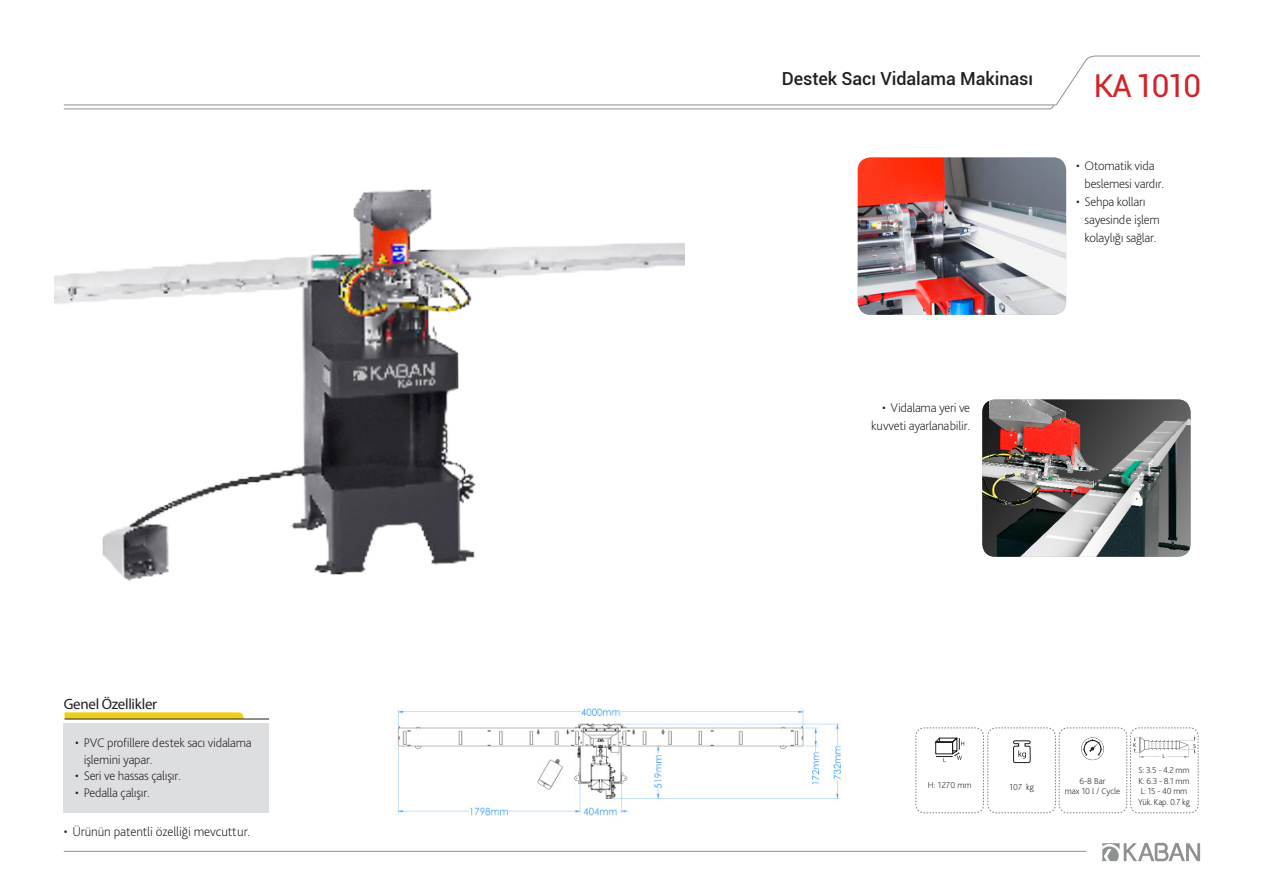
<style>
.page{position:relative;width:1263px;height:893px;background:#fff}
.page>*{position:absolute;margin:0;border:0;box-sizing:border-box;transform-origin:0 0}
.t1{font:31.5px "Roboto";letter-spacing:-.06em;color:#d1232a}
.t2{font:500 18px "Roboto";letter-spacing:-.005em;color:#231f20}
.t3{font:15px "Myriad Pro";letter-spacing:-.02em;color:#231f20}
.t4{font:200 13.5px "Bliss Pro";letter-spacing:-.01em;color:#231f20}
.t5{font:200 13.05px/18px "Bliss Pro";letter-spacing:-.02em;color:#231f20}
.t6{font:200 9px/10.5px "Bliss Pro";letter-spacing:-.02em;color:#231f20}
.t7{font:200 9px/10.5px "Bliss Pro";color:#231f20;text-align:center}
.t8{font:300 6px "Bliss Pro";color:#231f20}
</style>
<div class="page">
<svg style="left:63px;top:106px;width:991px;height:4px"></svg>
<svg style="left:63px;top:55px;width:1138px;height:51px"></svg>
<svg style="left:1102px;top:842px;width:98px;height:19px"></svg>
<hr style="left:64px;top:851px;width:1022px;height:1px;background:#8e9091">
<img style="left:55px;top:189px;width:630px;height:392px">
<img style="left:858px;top:157px;width:208px;height:158px">
<img style="left:982px;top:399px;width:208px;height:158px">
<svg style="left:915px;top:727px;width:284px;height:87px"></svg>
<img style="left:394px;top:708px;width:448px;height:108px">
<div style="left:64px;top:723px;width:205px;height:90px;background:#dddee0"></div>
<svg style="left:65px;top:712px;width:179px;height:7px"></svg>
<hr style="left:65px;top:719px;width:204px;height:1px;background:#231f20">
<p class="t3" style="left:64px;top:695px;width:95px">Genel Özellikler</p>
<p class="t5" style="left:84px;top:734px;width:169px;line-height:16.5px;text-indent:-9px">• PVC profillere destek sacı vidalama işlemini yapar.</p>
<p class="t5" style="left:75px;top:767px;width:107px">• Seri ve hassas çalışır.</p>
<p class="t5" style="left:75px;top:783px;width:76px">• Pedalla çalışır.</p>
<p class="t4" style="left:64px;top:823px;width:188px">• Ürünün patentli özelliği mevcuttur.</p>
<h2 class="t2" style="left:782px;top:66px;width:253px">Destek Sacı Vidalama Makinası</h2>
<h1 class="t1" style="left:1094px;top:64px;width:109px">KA 1010</h1>
<p class="t5" style="left:1084px;top:156px;width:81px;text-indent:-9px">• Otomatik vida beslemesi vardır.</p>
<p class="t5" style="left:1084px;top:192px;width:77px;text-indent:-9px">• Sehpa kolları sayesinde işlem kolaylığı sağlar.</p>
<p class="t5" style="left:871px;top:398px;width:100px;text-align:right">• Vidalama yeri ve kuvveti ayarlanabilir.</p>
<p class="t7" style="left:928px;top:780px;width:45px">H: 1270 mm</p>
<p class="t7" style="left:1009px;top:782px;width:26px">107 kg</p>
<p class="t7" style="left:1065px;top:775px;width:57px">6-8 Bar<br>max 10 l / Cycle</p>
<p class="t8" style="left:1133px;top:741px;width:5px">K</p>
<p class="t8" style="left:1193px;top:742px;width:4px">S</p>
<p class="t8" style="left:1162px;top:752px;width:4px">L</p>
<p class="t6" style="left:1138px;top:765px;width:53px">S: 3.5 - 4.2 mm<br>K: 6.3 - 8.1 mm<br>L: 15 - 40 mm<br>Yük. Kap. 0.7 kg</p>
</div>
